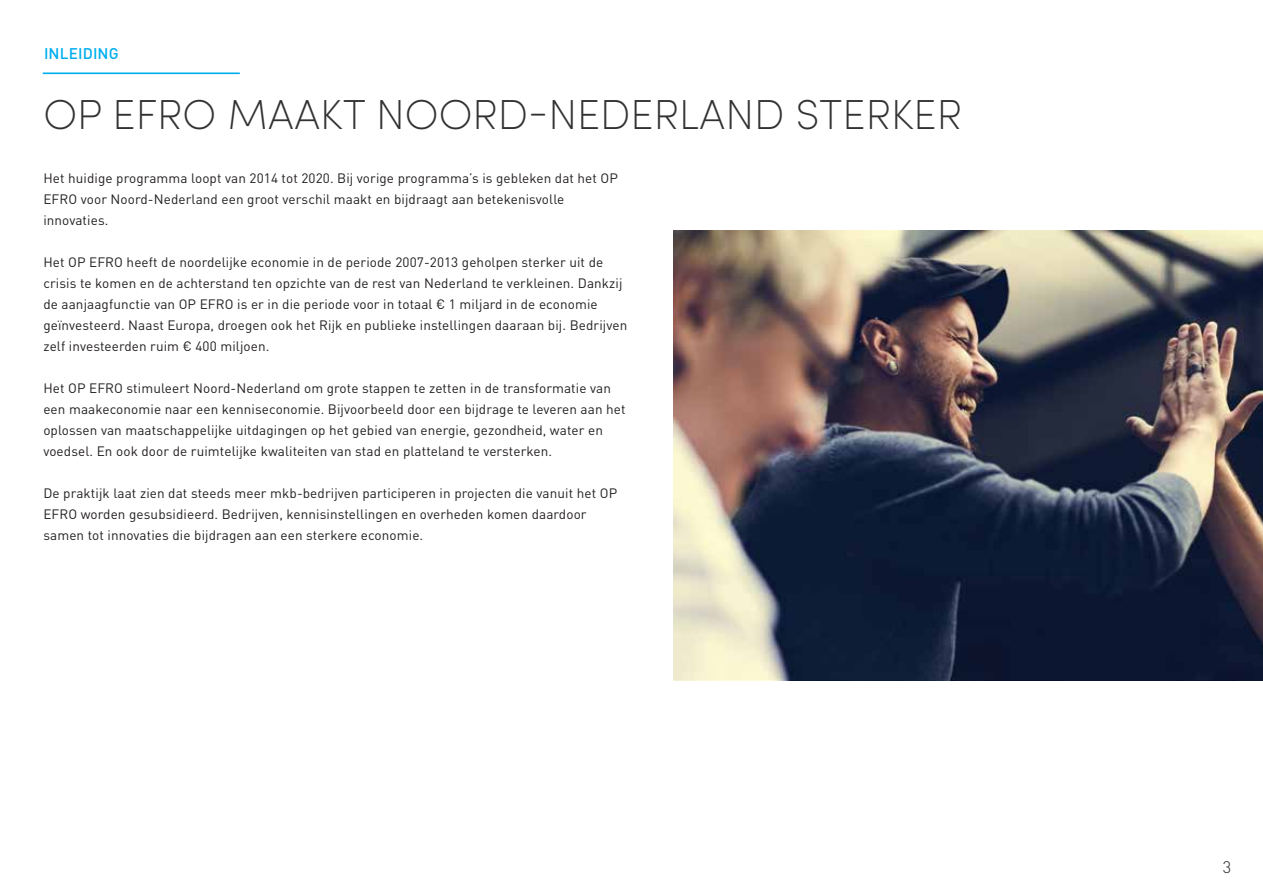
<style>
.page{position:relative;width:1263px;height:893px;background:#fff}
.page>*{position:absolute;margin:0;border:0;box-sizing:border-box;transform-origin:0 0}
.t1{font:200 42px "Sofia Pro";color:#333132}
.t2{font:300 16.5px "DIN Pro";color:#231f20}
.t3{font:500 15.3px "DIN Pro";letter-spacing:.01em;color:#00aeef}
.t4{font:13.5px/21px "DIN Pro";letter-spacing:.01em;color:#231f20}
</style>
<div class="page">
<hr style="left:43px;top:72px;width:197px;height:2px;background:#00aeef">
<img style="left:674px;top:231px;width:589px;height:449px">
<p class="t3" style="left:44px;top:41px;width:76px">INLEIDING</p>
<h1 class="t1" style="left:43px;top:85px;width:920px">OP EFRO MAAKT NOORD-NEDERLAND STERKER</h1>
<p class="t4" style="left:43px;top:167px;width:576px">Het huidige programma loopt van 2014 tot 2020. Bij vorige programma’s is gebleken dat het OP<br>EFRO voor Noord-Nederland een groot verschil maakt en bijdraagt aan betekenisvolle innovaties.</p>
<p class="t4" style="left:43px;top:251px;width:585px">Het OP EFRO heeft de noordelijke economie in de periode 2007-2013 geholpen sterker uit de crisis te komen en de achterstand ten opzichte van de rest van Nederland te verkleinen. Dankzij de aanjaagfunctie van OP EFRO is er in die periode voor in totaal € 1 miljard in de economie geïnvesteerd. Naast Europa, droegen ook het Rijk en publieke instellingen daaraan bij. Bedrijven zelf investeerden ruim € 400 miljoen.</p>
<p class="t4" style="left:43px;top:377px;width:584px">Het OP EFRO stimuleert Noord-Nederland om grote stappen te zetten in de transformatie van een maakeconomie naar een kenniseconomie. Bijvoorbeeld door een bijdrage te leveren aan het oplossen van maatschappelijke uitdagingen op het gebied van energie, gezondheid, water en voedsel. En ook door de ruimtelijke kwaliteiten van stad en platteland te versterken.</p>
<p class="t4" style="left:43px;top:482px;width:575px">De praktijk laat zien dat steeds meer mkb-bedrijven participeren in projecten die vanuit het OP<br>EFRO worden gesubsidieerd. Bedrijven, kennisinstellingen en overheden komen daardoor samen tot innovaties die bijdragen aan een sterkere economie.</p>
<p class="t2" style="left:1223px;top:854px;width:10px">3</p>
</div>
